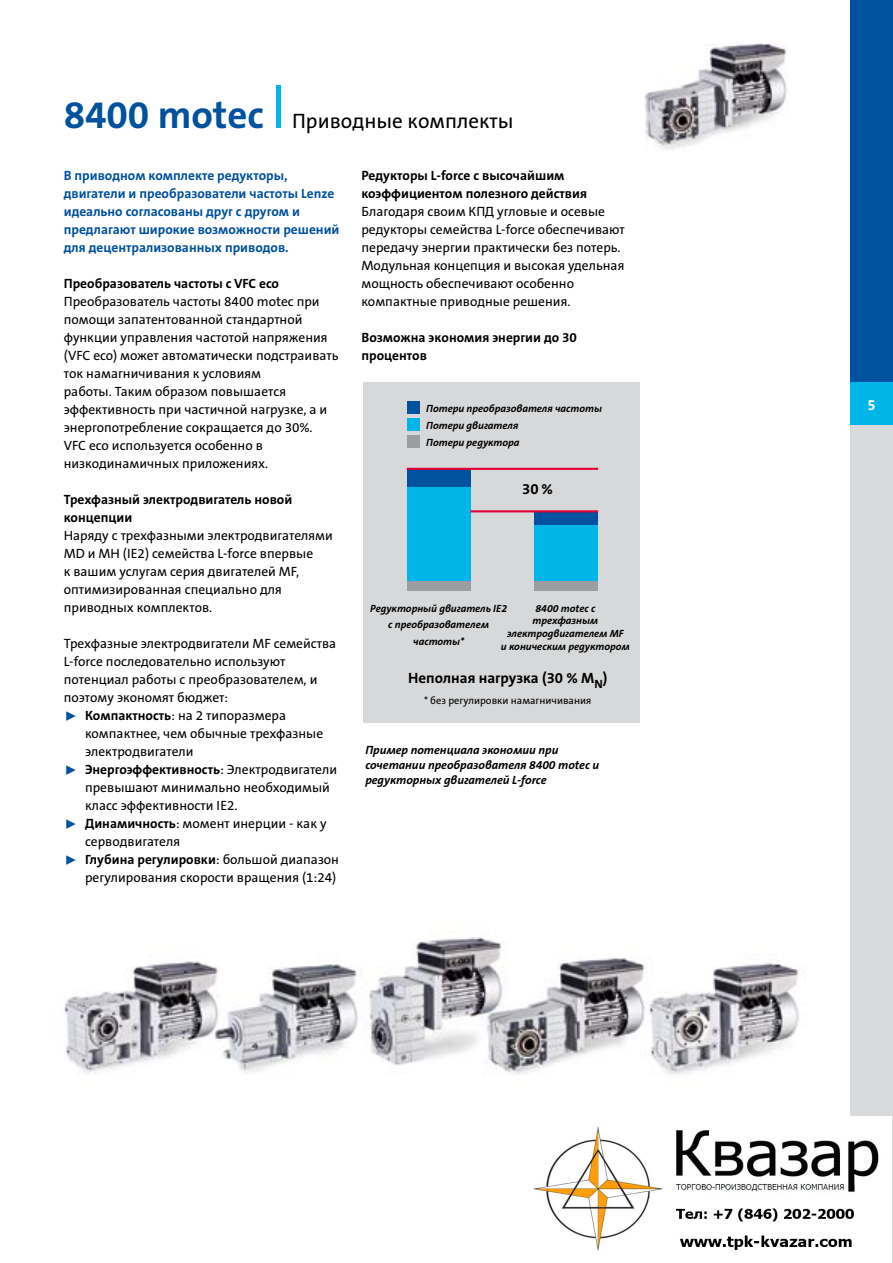
<style>
.page{position:relative;width:893px;height:1263px;background:#fff}
.page>*{position:absolute;margin:0;border:0;box-sizing:border-box;transform-origin:0 0}
.t1{font:21px "The Sans Cyr B5";color:#000}
.t2{font:700 15px "The Sans Cyr B7";color:#000}
.t3{font:700 15px "The Sans Cyr B7";color:#fff}
.t4{font:13.5px/18px "The Sans Cyr B5";color:#000}
.t5{font:700 13.5px/18px "The Sans Cyr B7";color:#000}
.t6{font:700 13.5px/18px "The Sans Cyr B7";color:#00519e}
.t7{font:italic 700 12px/15px "The Sans Cyr B7";color:#000}
.t8{font:italic 700 10.5px/12.6px "The Sans Cyr B7";color:#000;text-align:center}
.t9{font:10.5px "The Sans Cyr B5";color:#000}
.s1{font-family:"The Sans Cyr B7";font-weight:700;font-size:39px;color:#00519e}
.s2{font-family:"The Sans Expert";color:#00519e}
.s3{font-family:"The Sans Cyr B7";font-weight:700}
.s4{font-family:"The Sans Expert";font-weight:400;color:#00519e}
.s5{font-family:"The Sans Cyr B5";font-weight:400}
</style>
<div class="page">
<div style="left:850px;top:0;width:43px;height:383px;background:#00519e"></div>
<div style="left:850px;top:425px;width:43px;height:838px;background:#d9dadb"></div>
<img style="left:64px;top:937px;width:735px;height:138px">
<div style="left:850px;top:383px;width:43px;height:42px;background:#00b6e8"></div>
<img style="left:645px;top:44px;width:143px;height:107px">
<hr style="left:276px;top:85px;width:4px;height:43px;background:#00b6e8">
<div style="left:363px;top:383px;width:276px;height:340px;background:#d7d8d9"></div>
<div style="left:407px;top:580px;width:64px;height:11px;background:#9c9d9f"></div>
<div style="left:534px;top:580px;width:64px;height:11px;background:#9c9d9f"></div>
<div style="left:407px;top:487px;width:64px;height:93px;background:#00b6e8"></div>
<div style="left:534px;top:525px;width:64px;height:55px;background:#00b6e8"></div>
<div style="left:407px;top:470px;width:64px;height:17px;background:#00519e"></div>
<div style="left:407px;top:401px;width:12px;height:13px;background:#00519e"></div>
<div style="left:407px;top:418px;width:12px;height:13px;background:#00b6e8"></div>
<div style="left:407px;top:435px;width:12px;height:13px;background:#9c9d9f"></div>
<hr style="left:407px;top:468px;width:191px;height:2px;background:#e20036">
<div style="left:534px;top:512px;width:64px;height:13px;background:#00519e"></div>
<hr style="left:471px;top:510px;width:127px;height:2px;background:#e20036">
<img style="left:533px;top:1116px;width:358px;height:147px">
<h1 class="t1" style="left:64px;top:110px;width:451px"><span class="s1">8400 motec</span> Приводные комплекты</h1>
<p class="t6" style="left:64px;top:167px;width:277px">В приводном комплекте редукторы, двигатели и преобразователи частоты Lenze идеально согласованы друг с другом и предлагают широкие возможности решений для децентрализованных приводов.</p>
<p class="t5" style="left:64px;top:275px;width:217px">Преобразователь частоты с VFC eco</p>
<p class="t4" style="left:64px;top:293px;width:276px">Преобразователь частоты 8400 motec при помощи запатентованной стандартной функции управления частотой напряжения (VFC eco) может автоматически подстраивать ток намагничивания к условиям<br>работы. Таким образом повышается эффективность при частичной нагрузке, а и энергопотребление сокращается до 30%.<br>VFC eco используется особенно в низкодинамичных приложениях.</p>
<p class="t5" style="left:64px;top:491px;width:230px">Трехфазный электродвигатель новой концепции</p>
<p class="t4" style="left:64px;top:527px;width:271px">Наряду с трехфазными электродвигателями MD и MH (IE2) семейства L-force впервые<br>к вашим услугам серия двигателей MF, оптимизированная специально для приводных комплектов.</p>
<p class="t4" style="left:64px;top:635px;width:274px">Трехфазные электродвигатели MF семейства L-force последовательно используют потенциал работы с преобразователем, и поэтому экономят бюджет:<br><span class="s2">˘</span> <span class="s3">Компактность</span>: на 2 типоразмера</p>
<p class="t4" style="left:85px;top:725px;width:240px">компактнее, чем обычные трехфазные электродвигатели</p>
<p class="t5" style="left:64px;top:761px;width:275px"><span class="s4">˘</span> Энергоэффективность<span class="s5">: Электродвигатели</span></p>
<p class="t4" style="left:85px;top:779px;width:246px">превышают минимально необходимый</p>
<p class="t4" style="left:85px;top:797px;width:154px">класс эффективности IE2.</p>
<p class="t4" style="left:64px;top:815px;width:264px"><span class="s2">˘</span> <span class="s3">Динамичность</span>: момент инерции - как у</p>
<p class="t4" style="left:85px;top:833px;width:97px">серводвигателя</p>
<p class="t5" style="left:64px;top:851px;width:277px"><span class="s4">˘</span> Глубина регулировки<span class="s5">: большой диапазон</span></p>
<p class="t4" style="left:85px;top:869px;width:253px">регулирования скорости вращения (1:24)</p>
<p class="t5" style="left:361px;top:167px;width:227px">Редукторы L-force с высочайшим коэффициентом полезного действия</p>
<p class="t4" style="left:361px;top:203px;width:265px">Благодаря своим КПД угловые и осевые редукторы семейства L-force обеспечивают передачу энергии практически без потерь.<br>Модульная концепция и высокая удельная мощность обеспечивают особенно компактные приводные решения.</p>
<p class="t5" style="left:361px;top:329px;width:217px">Возможна экономия энергии до 30 процентов</p>
<p class="t8" style="left:426px;top:401px;width:177px;line-height:17px;text-align:left">Потери преобразователя частоты<br>Потери двигателя<br>Потери редуктора</p>
<p class="t2" style="left:522px;top:481px;width:32px">30 %</p>
<p class="t8" style="left:370px;top:600px;width:138px;line-height:16.5px">Редукторный двигатель IE2 с преобразователем частоты*</p>
<p class="t8" style="left:501px;top:602px;width:130px">8400 motec с<br>трехфазным электродвигателем MF<br>и коническим редуктором</p>
<p class="t2" style="left:408px;top:670px;width:201px">Неполная нагрузка (30 % M<sub>N</sub>)</p>
<p class="t9" style="left:424px;top:695px;width:169px">* без регулировки намагничивания</p>
<p class="t7" style="left:365px;top:742px;width:235px">Пример потенциала экономии при сочетании преобразователя 8400 motec и редукторных двигателей L-force</p>
<p class="t3" style="left:868px;top:396px;width:10px">5</p>
</div>
